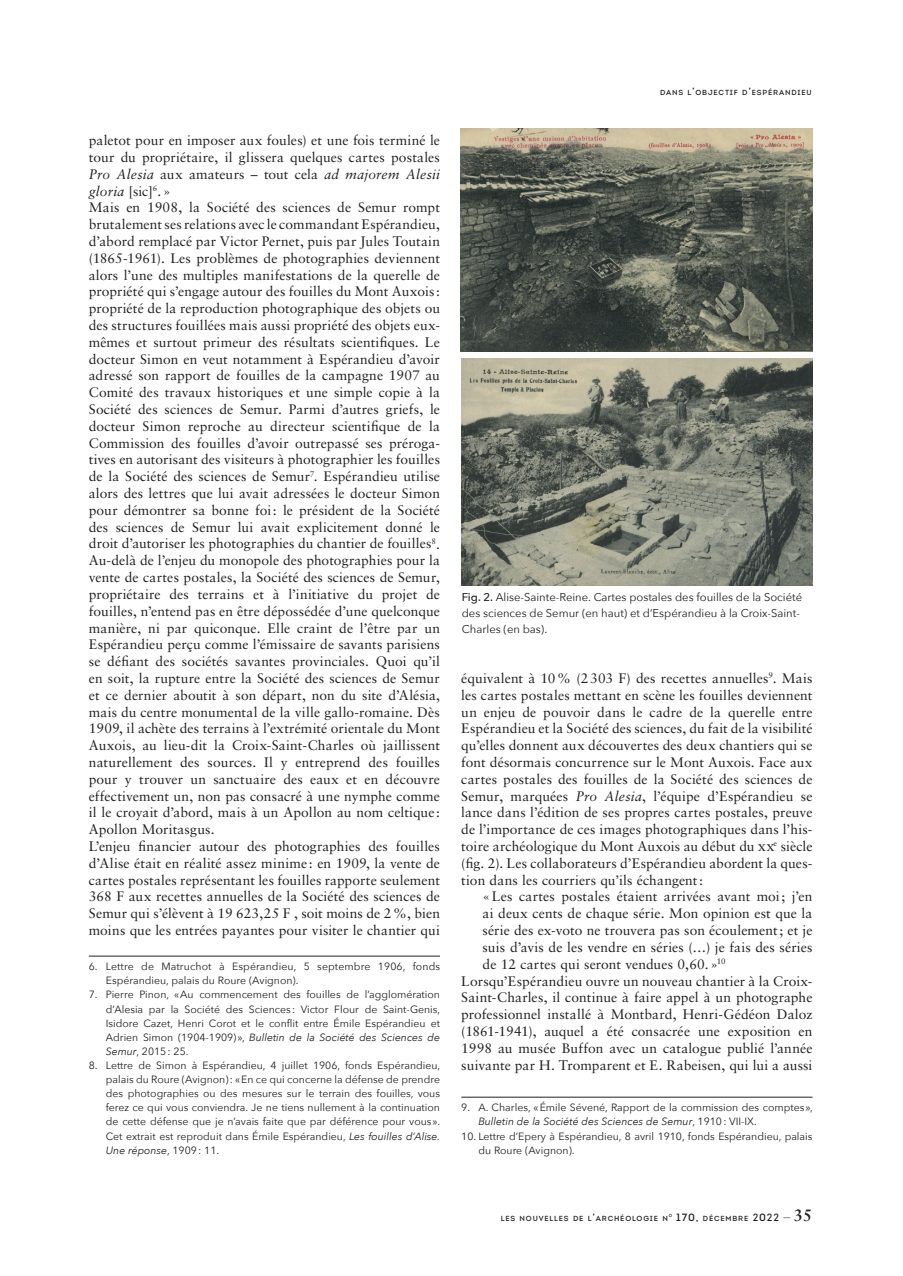
<style>
.page{position:relative;width:903px;height:1276px;background:#fff}
.page>*{position:absolute;margin:0;border:0;box-sizing:border-box;transform-origin:0 0}
.t1{font:13.8px/16.8px "Sabon";letter-spacing:.005em;color:#231f20}
.t2{font:11.25px/15.8px "Avenir Next";color:#231f20}
.t3{font:10.5px/14.1px "Avenir Next";color:#231f20}
.t4{font:10.5px "Intro";letter-spacing:.08em;color:#231f20}
.t5{font:7.35px "Intro";letter-spacing:.115em;color:#231f20}
.t6{font:4.35px "Intro";color:#231f20}
.s1{font-style:italic}
.s2{font-size:10.5px}
.s3{font-weight:500}
.s4{font-family:"Sabon Roman SC"}
.s5{font-size:7.35px}
.s6{font-family:"Sabon";font-size:13.5px;color:#808285}
.s7{font-family:"Sabon";font-weight:700;font-size:16.5px}
</style>
<div class="page">
<hr style="left:89px;top:955px;width:351px;height:1px;background:#231f20">
<hr style="left:461px;top:1096px;width:351px;height:1px;background:#231f20">
<img style="left:460px;top:128px;width:352px;height:223px">
<img style="left:461px;top:359px;width:351px;height:226px">
<p class="t1" style="left:89px;top:132px;width:352px">paletot pour en imposer aux foules) et une fois terminé le tour du propriétaire, il glissera quelques cartes postales <span class="s1">Pro Alesia</span> aux amateurs – tout cela <span class="s1">ad majorem Alesii gloria</span> [sic]<sup>6</sup>.»<br>Mais en 1908, la Société des sciences de Semur rompt brutalement ses relations avec le commandant Espérandieu, d’abord remplacé par Victor Pernet, puis par Jules Toutain (1865-1961). Les problèmes de photographies deviennent alors l’une des multiples manifestations de la querelle de propriété qui s’engage autour des fouilles du Mont Auxois: propriété de la reproduction photographique des objets ou des structures fouillées mais aussi propriété des objets eux&shy;mêmes et surtout primeur des résultats scientifiques. Le docteur Simon en veut notamment à Espérandieu d’avoir adressé son rapport de fouilles de la campagne 1907 au Comité des travaux historiques et une simple copie à la Société des sciences de Semur. Parmi d’autres griefs, le docteur Simon reproche au directeur scientifique de la Commission des fouilles d’avoir outrepassé ses préroga&shy;tives en autorisant des visiteurs à photographier les fouilles de la Société des sciences de Semur<sup>7</sup>. Espérandieu utilise alors des lettres que lui avait adressées le docteur Simon pour démontrer sa bonne foi: le président de la Société des sciences de Semur lui avait explicitement donné le droit d’autoriser les photographies du chantier de fouilles<sup>8</sup>.<br>Au-delà de l’enjeu du monopole des photographies pour la vente de cartes postales, la Société des sciences de Semur, propriétaire des terrains et à l’initiative du projet de fouilles, n’entend pas en être dépossédée d’une quelconque manière, ni par quiconque. Elle craint de l’être par un Espérandieu perçu comme l’émissaire de savants parisiens se défiant des sociétés savantes provinciales. Quoi qu’il en soit, la rupture entre la Société des sciences de Semur et ce dernier aboutit à son départ, non du site d’Alésia, mais du centre monumental de la ville gallo-romaine. Dès 1909, il achète des terrains à l’extrémité orientale du Mont Auxois, au lieu-dit la Croix-Saint-Charles où jaillissent naturellement des sources. Il y entreprend des fouilles pour y trouver un sanctuaire des eaux et en découvre effectivement un, non pas consacré à une nymphe comme il le croyait d’abord, mais à un Apollon au nom celtique :<br>Apollon Moritasgus.<br>L’enjeu financier autour des photographies des fouilles d’Alise était en réalité assez minime : en 1909, la vente de cartes postales représentant les fouilles rapporte seulement 368 F aux recettes annuelles de la Société des sciences de Semur qui s’élèvent à 19 623,25 F , soit moins de 2%, bien moins que les entrées payantes pour visiter le chantier qui</p>
<p class="t3" style="left:106px;top:959px;width:336px;text-indent:-17px">6. Lettre de Matruchot à Espérandieu, 5 septembre 1906, fonds<br>Espérandieu, palais du Roure (Avignon).</p>
<p class="t3" style="left:106px;top:987px;width:336px;text-align:justify;text-indent:-17px">7. Pierre Pinon, «Au commencement des fouilles de l’agglomération d’Alesia par la Société des Sciences : Victor Flour de Saint-Genis, Isidore Cazet, Henri Corot et le conflit entre Émile Espérandieu et Adrien Simon (1904-1909)», <span class="s1">Bulletin de la Société des Sciences de Semur</span>, 2015: 25.</p>
<p class="t3" style="left:106px;top:1058px;width:336px;text-align:justify;text-indent:-17px">8. Lettre de Simon à Espérandieu, 4 juillet 1906, fonds Espérandieu, palais du Roure (Avignon): «En ce qui concerne la défense de prendre des photographies ou des mesures sur le terrain des fouilles, vous ferez ce qui vous conviendra. Je ne tiens nullement à la continuation de cette défense que je n’avais faite que par déférence pour vous».<br>Cet extrait est reproduit dans Émile Espérandieu, <span class="s1">Les fouilles d’Alise.<br>Une réponse</span>, 1909: 11.</p>
<p class="t5" style="left:659px;top:87px;width:153px">DANS L<span class="s2">’</span>OBJECTIF D<span class="s2">’</span>ESPÉRANDIEU</p>
<p class="t2" style="left:461px;top:589px;width:342px"><span class="s3">Fig. 2.</span> Alise-Sainte-Reine. Cartes postales des fouilles de la Société des sciences de Semur (en haut) et d’Espérandieu à la Croix-Saint-<br>Charles (en bas).</p>
<p class="t1" style="left:461px;top:669px;width:352px;text-align:justify">équivalent à 10% (2303 F) des recettes annuelles<sup>9</sup>. Mais les cartes postales mettant en scène les fouilles deviennent un enjeu de pouvoir dans le cadre de la querelle entre Espérandieu et la Société des sciences, du fait de la visibilité qu’elles donnent aux découvertes des deux chantiers qui se font désormais concurrence sur le Mont Auxois. Face aux cartes postales des fouilles de la Société des sciences de Semur, marquées <span class="s1">Pro Alesia</span>, l’équipe d’Espérandieu se lance dans l’édition de ses propres cartes postales, preuve de l’importance de ces images photographiques dans l’his&shy;toire archéologique du Mont Auxois au début du <span class="s4">xx</span><sup>e</sup> siècle (fig. 2). Les collaborateurs d’Espérandieu abordent la ques&shy;tion dans les courriers qu’ils échangent:</p>
<p class="t1" style="left:482px;top:888px;width:331px">«Les cartes postales étaient arrivées avant moi; j’en</p>
<p class="t1" style="left:482px;top:904px;width:331px">ai deux cents de chaque série. Mon opinion est que la</p>
<p class="t1" style="left:482px;top:921px;width:331px">série des ex-voto ne trouvera pas son écoulement; et je</p>
<p class="t1" style="left:482px;top:938px;width:331px">suis d’avis de les vendre en séries (…) je fais des séries</p>
<p class="t1" style="left:482px;top:955px;width:244px">de 12 cartes qui seront vendues 0,60.»<sup>10</sup></p>
<p class="t1" style="left:461px;top:972px;width:352px">Lorsqu’Espérandieu ouvre un nouveau chantier à la Croix-</p>
<p class="t1" style="left:461px;top:988px;width:352px">Saint-Charles, il continue à faire appel à un photographe</p>
<p class="t1" style="left:461px;top:1005px;width:352px">professionnel installé à Montbard, Henri-Gédéon Daloz</p>
<p class="t1" style="left:461px;top:1022px;width:352px">(1861-1941), auquel a été consacrée une exposition en</p>
<p class="t1" style="left:461px;top:1039px;width:352px">1998 au musée Buffon avec un catalogue publié l’année</p>
<p class="t1" style="left:461px;top:1056px;width:352px">suivante par H. Tromparent et E. Rabeisen, qui lui a aussi</p>
<p class="t3" style="left:478px;top:1100px;width:336px;text-indent:-17px">9. A. Charles, «Émile Sévené, Rapport de la commission des comptes»,<br><span class="s1">Bulletin de la Société des Sciences de Semur</span>, 1910: VII-IX.</p>
<p class="t3" style="left:478px;top:1128px;width:335px;text-indent:-17px">10. Lettre d’Epery à Espérandieu, 8 avril 1910, fonds Espérandieu, palais du Roure (Avignon).</p>
<p class="t5" style="left:500px;top:1213px;width:168px">LES NOUVELLES DE L<span class="s2">’</span>ARCHÉOLOGIE N</p>
<p class="t6" style="left:668px;top:1212px;width:5px">O</p>
<p class="t4" style="left:676px;top:1210px;width:137px">170, <span class="s5">DÉCEMBRE</span> 2022 <span class="s6">–</span> <span class="s7">35</span></p>
</div>
